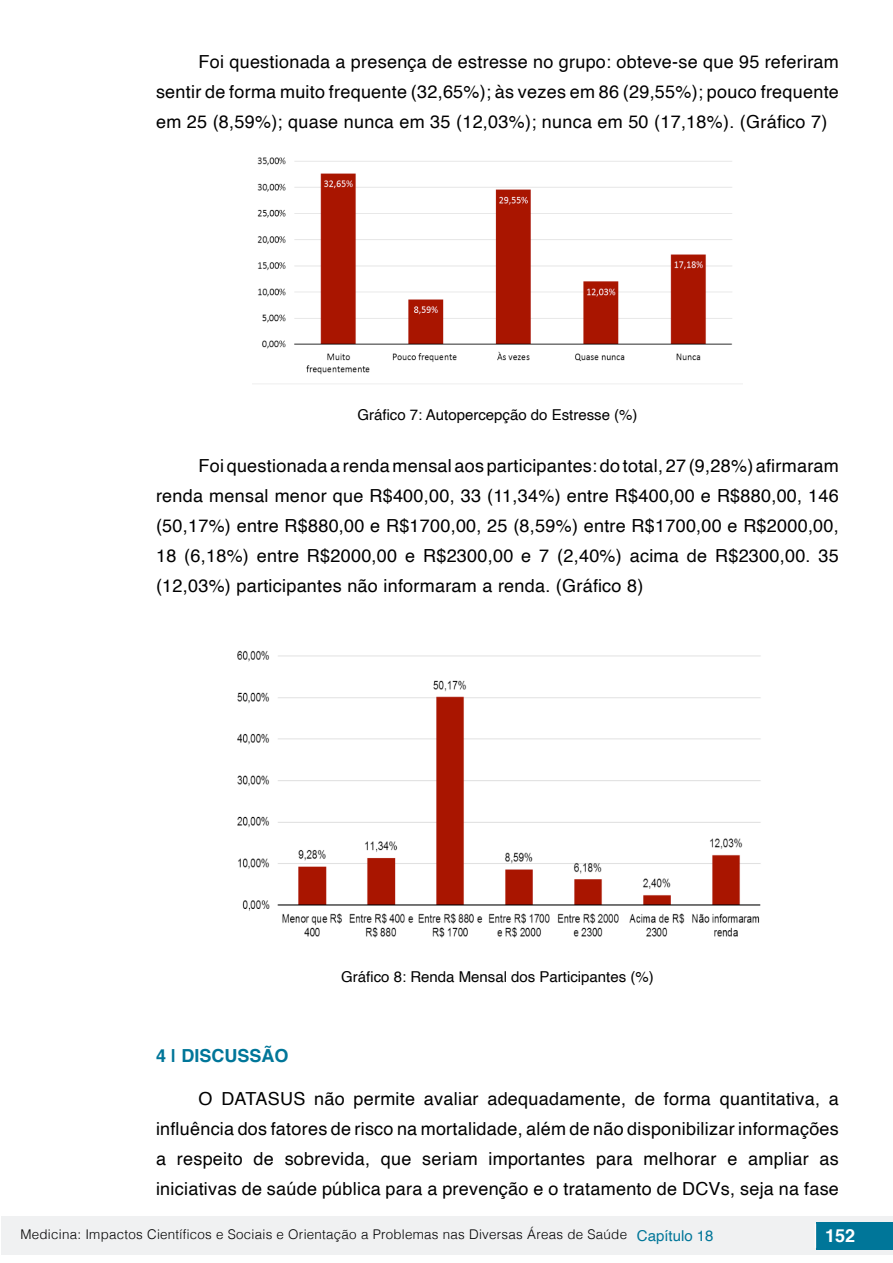
<style>
.page{position:relative;width:893px;height:1263px;background:#fff}
.page>*{position:absolute;margin:0;border:0;box-sizing:border-box;transform-origin:0 0}
.txt{font:18px/30px "Helvetica";letter-spacing:.015em;color:#000;text-align:justify}
.t1{font:700 18px "Helvetica";color:#007699}
.t2{font:700 18px "Helvetica";color:#fff}
.info_tab_gra_imag{font:15px "Helvetica";color:#000}
.t3{font:300 13.35px "Helvetica";letter-spacing:.02em;color:#000}
.s1{font-weight:400;font-size:15px;color:#007699}
</style>
<div class="page">
<div style="left:1px;top:1216px;width:891px;height:38px;background:#f0f1f2"></div>
<div style="left:816px;top:1222px;width:77px;height:27px;background:#007699"></div>
<svg style="left:815px;top:1224px;width:1px;height:24px"></svg>
<img style="left:252px;top:157px;width:491px;height:227px">
<img style="left:237px;top:650px;width:524px;height:288px">
<p class="txt" style="left:156px;top:47px;width:684px;text-indent:43px">Foi questionada a presença de estresse no grupo: obteve-se que 95 referiram sentir de forma muito frequente (32,65%); às vezes em 86 (29,55%); pouco frequente em 25 (8,59%); quase nunca em 35 (12,03%); nunca em 50 (17,18%). (Gráfico 7)</p>
<p class="info_tab_gra_imag" style="left:357px;top:403px;width:282px">Gráfico 7: Autopercepção do Estresse (%)</p>
<p class="txt" style="left:156px;top:452px;width:684px;text-indent:43px">Foi questionada a renda mensal aos participantes: do total, 27 (9,28%) afirmaram renda mensal menor que R$400,00, 33 (11,34%) entre R$400,00 e R$880,00, 146 (50,17%) entre R$880,00 e R$1700,00, 25 (8,59%) entre R$1700,00 e R$2000,00, 18 (6,18%) entre R$2000,00 e R$2300,00 e 7 (2,40%) acima de R$2300,00. 35 (12,03%) participantes não informaram a renda. (Gráfico 8)</p>
<p class="info_tab_gra_imag" style="left:341px;top:965px;width:314px">Gráfico 8: Renda Mensal dos Participantes (%)</p>
<p class="t1" style="left:156px;top:1041px;width:134px">4 | DISCUSSÃO</p>
<p class="txt" style="left:156px;top:1084px;width:684px;text-indent:43px">O DATASUS não permite avaliar adequadamente, de forma quantitativa, a influência dos fatores de risco na mortalidade, além de não disponibilizar informações a respeito de sobrevida, que seriam importantes para melhorar e ampliar as iniciativas de saúde pública para a prevenção e o tratamento de DCVs, seja na fase</p>
<p class="t3" style="left:20px;top:1223px;width:695px">Medicina: Impactos Científicos e Sociais e Orientação a Problemas nas Diversas Áreas de Saúde <span class="s1">Capítulo 18</span></p>
<p class="t2" style="left:825px;top:1221px;width:32px">152</p>
</div>
